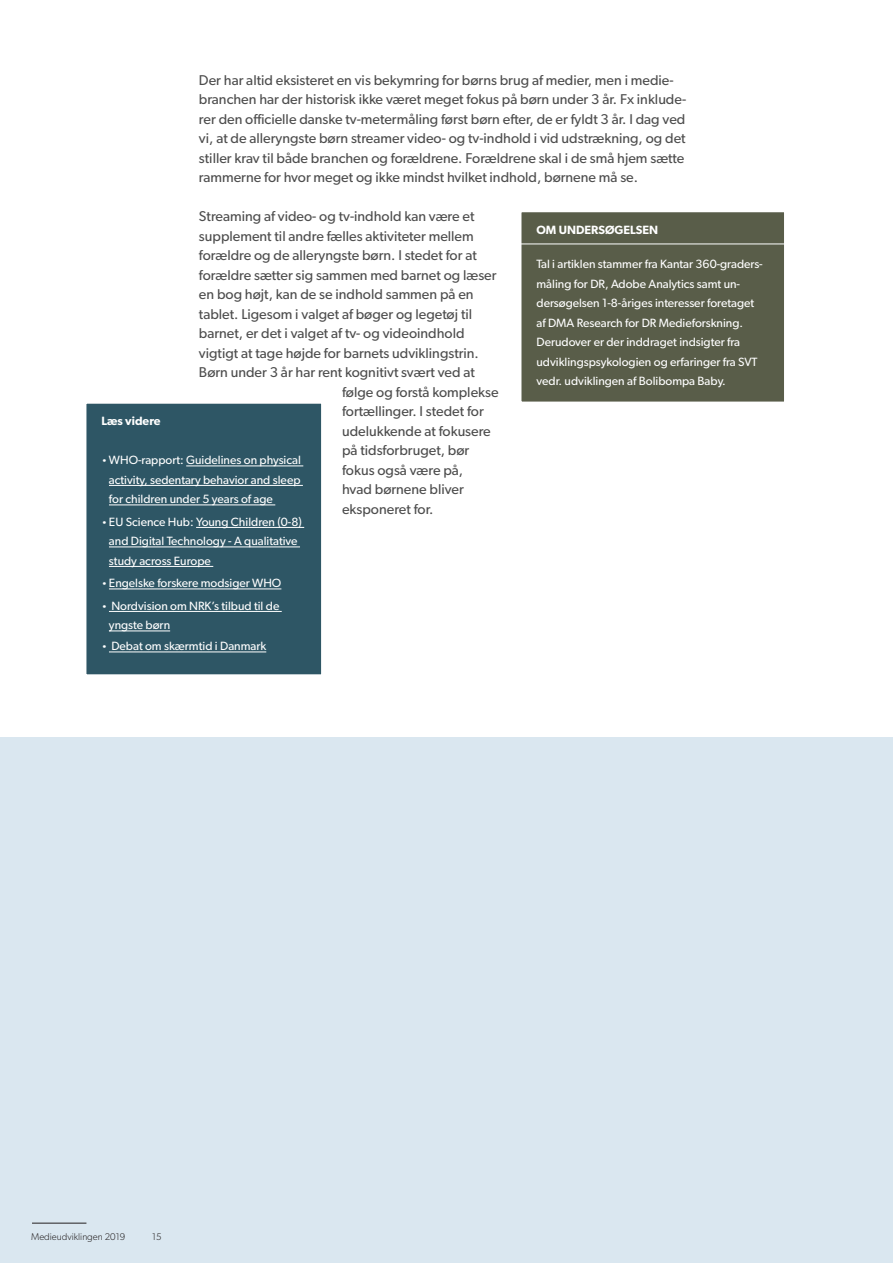
<style>
.page{position:relative;width:893px;height:1263px;background:#fff}
.page>*{position:absolute;margin:0;border:0;box-sizing:border-box;transform-origin:0 0}
.t1{font:14.25px/19.5px "Gibson";color:#4d4d4d}
.t2{font:12px/19.5px "Gibson";color:#fff}
.t3{font:600 12px "Gibson";color:#fff}
.t4{font:300 9.75px "Gibson";color:#231f20}
.s1{font-weight:700}
</style>
<div class="page">
<div style="left:521px;top:212px;width:263px;height:190px;background:#595d49"></div>
<hr style="left:517px;top:244px;width:271px;height:1px;background:#fff">
<div style="left:0;top:737px;width:893px;height:526px;background:#dae7f0"></div>
<div style="left:86px;top:403px;width:236px;height:272px;background:#2e5665"></div>
<hr style="left:32px;top:1223px;width:54px;height:1px;background:#231f20">
<p class="t1" style="left:199px;top:70px;width:489px">Der har altid eksisteret en vis bekymring for børns brug af medier, men i medie&shy;branchen har der historisk ikke været meget fokus på børn under 3 år. Fx inklude&shy;rer den officielle danske tv-metermåling først børn efter, de er fyldt 3 år. I dag ved vi, at de alleryngste børn streamer video- og tv-indhold i vid udstrækning, og det stiller krav til både branchen og forældrene. Forældrene skal i de små hjem sætte rammerne for hvor meget og ikke mindst hvilket indhold, børnene må se.</p>
<p class="t1" style="left:199px;top:207px;width:277px">Streaming af video- og tv-indhold kan være et</p>
<p class="t1" style="left:199px;top:226px;width:276px">supplement til andre fælles aktiviteter mellem</p>
<p class="t1" style="left:199px;top:246px;width:279px">forældre og de alleryngste børn. I stedet for at</p>
<p class="t1" style="left:199px;top:265px;width:299px">forældre sætter sig sammen med barnet og læser</p>
<p class="t1" style="left:199px;top:285px;width:276px">en bog højt, kan de se indhold sammen på en</p>
<p class="t1" style="left:199px;top:304px;width:275px">tablet. Ligesom i valget af bøger og legetøj til</p>
<p class="t1" style="left:199px;top:324px;width:267px">barnet, er det i valget af tv- og videoindhold</p>
<p class="t1" style="left:199px;top:343px;width:281px">vigtigt at tage højde for barnets udviklingstrin.</p>
<p class="t1" style="left:199px;top:363px;width:277px">Børn under 3 år har rent kognitivt svært ved at</p>
<p class="t1" style="left:342px;top:382px;width:158px">følge og forstå komplekse</p>
<p class="t1" style="left:342px;top:402px;width:143px">fortællinger. I stedet for</p>
<p class="t1" style="left:342px;top:421px;width:150px">udelukkende at fokusere</p>
<p class="t1" style="left:342px;top:441px;width:129px">på tidsforbruget, bør</p>
<p class="t1" style="left:342px;top:460px;width:123px">fokus også være på,</p>
<p class="t1" style="left:342px;top:480px;width:123px">hvad børnene bliver</p>
<p class="t1" style="left:342px;top:499px;width:93px">eksponeret for.</p>
<p class="t3" style="left:536px;top:223px;width:123px">OM UNDERSØGELSEN</p>
<p class="t2" style="left:536px;top:254px;width:228px">Tal i artiklen stammer fra Kantar 360-graders&shy;måling for DR, Adobe Analytics samt un&shy;dersøgelsen 1-8-åriges interesser foretaget af DMA Research for DR Medieforskning.<br>Derudover er der inddraget indsigter fra udviklingspsykologien og erfaringer fra SVT vedr. udviklingen af Bolibompa Baby.</p>
<p class="t3" style="left:101px;top:414px;width:61px">Læs videre</p>
<p class="t2" style="left:109px;top:450px;width:193px;text-align:justify;text-indent:-8px"><span class="s1">·</span>WHO-rapport: Guidelines on physical activity, sedentary behavior and sleep for children under 5 years of age</p>
<p class="t2" style="left:109px;top:512px;width:194px;text-indent:-8px"><span class="s1">·</span>EU Science Hub: Young Children (0-8) and Digital Technology - A qualitative study across Europe</p>
<p class="t2" style="left:101px;top:572px;width:181px;line-height:22.5px"><span class="s1">·</span>Engelske forskere modsiger WHO <span class="s1">·</span> Nordvision om NRK’s tilbud til de</p>
<p class="t2" style="left:101px;top:614px;width:166px;line-height:21px;text-indent:8px">yngste børn<br><span class="s1">·</span> Debat om skærmtid i Danmark</p>
<p class="t4" style="left:31px;top:1231px;width:96px">Medieudviklingen 2019</p>
<p class="t4" style="left:152px;top:1231px;width:11px">15</p>
</div>
